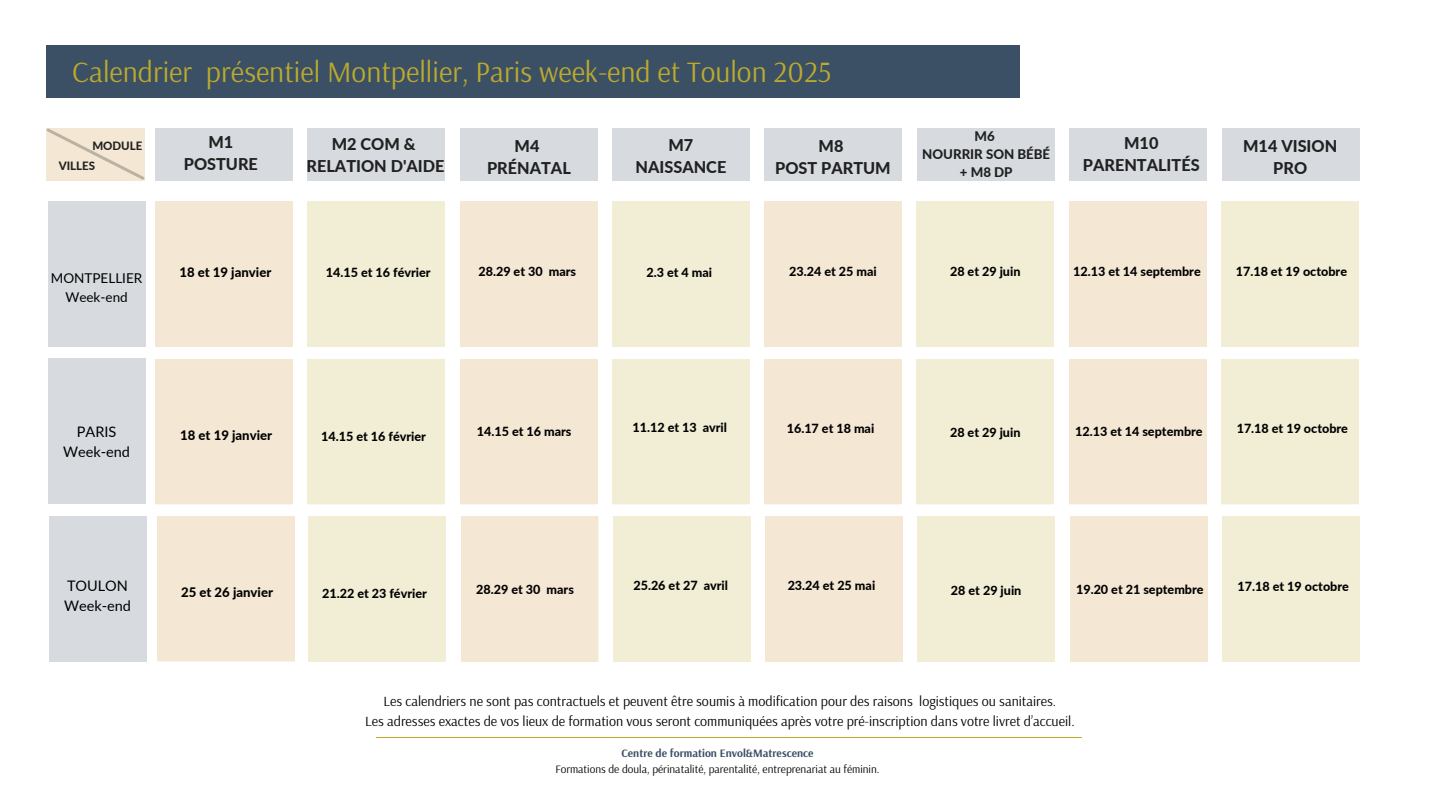
<style>
.page{position:relative;width:1440px;height:810px;background:#fff}
.page>*{position:absolute;margin:0;border:0;box-sizing:border-box;transform-origin:0 0}
.t1{font:29.4px "Arsenal";color:#baaa2d}
.t2{font:800 16.3px/22.5px "Lato";color:#212121;text-align:center}
.t3{font:14.5px/20.2px "Lato";color:#000;text-align:center}
.t4{font:14px/19.5px "Arsenal";color:#000;text-align:center}
.t5{font:13.5px/18.8px "Lato";color:#000;text-align:center}
.t6{font:800 13.3px/18px "Lato";color:#212121;text-align:center}
.t7{font:800 13.1px "Lato";color:#000}
.t8{font:800 12.6px "Lato";color:#000}
.t9{font:800 11.5px "Lato";color:#212121}
.t10{font:11.3px "Arsenal";color:#000}
.t11{font:700 11.3px "Arsenal";color:#3b4f65}
</style>
<div class="page">
<div style="left:48px;top:201px;width:97px;height:145px;background:#d7dbe0"></div>
<div style="left:155px;top:128px;width:138px;height:52px;background:#d7dbe0"></div>
<div style="left:155px;top:201px;width:138px;height:146px;background:#f4e8d5"></div>
<div style="left:167px;top:213px;width:113px;height:121px;background:#f4e8d5"></div>
<div style="left:308px;top:128px;width:137px;height:52px;background:#d7dbe0"></div>
<div style="left:307px;top:201px;width:138px;height:146px;background:#f1eed5"></div>
<div style="left:319px;top:213px;width:113px;height:121px;background:#f1eed5"></div>
<div style="left:460px;top:128px;width:138px;height:52px;background:#d7dbe0"></div>
<div style="left:460px;top:201px;width:138px;height:146px;background:#f4e8d5"></div>
<div style="left:472px;top:213px;width:113px;height:121px;background:#f4e8d5"></div>
<div style="left:613px;top:128px;width:137px;height:52px;background:#d7dbe0"></div>
<div style="left:612px;top:201px;width:138px;height:146px;background:#f1eed5"></div>
<div style="left:624px;top:213px;width:113px;height:121px;background:#f1eed5"></div>
<div style="left:765px;top:128px;width:137px;height:52px;background:#d7dbe0"></div>
<div style="left:917px;top:128px;width:137px;height:52px;background:#d7dbe0"></div>
<div style="left:1070px;top:128px;width:137px;height:52px;background:#d7dbe0"></div>
<div style="left:1222px;top:128px;width:137px;height:52px;background:#d7dbe0"></div>
<div style="left:764px;top:201px;width:138px;height:146px;background:#f4e8d5"></div>
<div style="left:776px;top:213px;width:113px;height:121px;background:#f4e8d5"></div>
<div style="left:916px;top:201px;width:138px;height:146px;background:#f1eed5"></div>
<div style="left:929px;top:213px;width:113px;height:121px;background:#f1eed5"></div>
<div style="left:1069px;top:201px;width:138px;height:146px;background:#f4e8d5"></div>
<div style="left:1081px;top:213px;width:113px;height:121px;background:#f4e8d5"></div>
<div style="left:1221px;top:201px;width:138px;height:146px;background:#f1eed5"></div>
<div style="left:1234px;top:213px;width:113px;height:121px;background:#f1eed5"></div>
<svg style="left:46px;top:128px;width:99px;height:53px;background:#f0e4d1"></svg>
<div style="left:48px;top:359px;width:97px;height:145px;background:#d7dbe0"></div>
<div style="left:155px;top:359px;width:138px;height:145px;background:#f4e8d5"></div>
<div style="left:167px;top:371px;width:113px;height:121px;background:#f4e8d5"></div>
<div style="left:307px;top:359px;width:138px;height:145px;background:#f1eed5"></div>
<div style="left:319px;top:371px;width:113px;height:121px;background:#f1eed5"></div>
<div style="left:460px;top:359px;width:138px;height:145px;background:#f4e8d5"></div>
<div style="left:472px;top:371px;width:113px;height:121px;background:#f4e8d5"></div>
<div style="left:612px;top:359px;width:138px;height:145px;background:#f1eed5"></div>
<div style="left:624px;top:371px;width:113px;height:121px;background:#f1eed5"></div>
<div style="left:764px;top:359px;width:138px;height:145px;background:#f4e8d5"></div>
<div style="left:776px;top:371px;width:113px;height:121px;background:#f4e8d5"></div>
<div style="left:916px;top:359px;width:138px;height:145px;background:#f1eed5"></div>
<div style="left:929px;top:371px;width:113px;height:121px;background:#f1eed5"></div>
<div style="left:1069px;top:359px;width:138px;height:145px;background:#f4e8d5"></div>
<div style="left:1081px;top:371px;width:113px;height:121px;background:#f4e8d5"></div>
<div style="left:1221px;top:359px;width:138px;height:145px;background:#f1eed5"></div>
<div style="left:1234px;top:371px;width:113px;height:121px;background:#f1eed5"></div>
<div style="left:46px;top:45px;width:973px;height:52px;background:#3b4f65"></div>
<hr style="left:376px;top:737px;width:706px;height:1px;background:#baaa2d">
<div style="left:49px;top:516px;width:97px;height:146px;background:#d7dbe0"></div>
<div style="left:157px;top:516px;width:138px;height:146px;background:#f4e8d5"></div>
<div style="left:170px;top:528px;width:113px;height:121px;background:#f4e8d5"></div>
<div style="left:308px;top:516px;width:138px;height:146px;background:#f1eed5"></div>
<div style="left:320px;top:529px;width:113px;height:121px;background:#f1eed5"></div>
<div style="left:461px;top:516px;width:138px;height:146px;background:#f4e8d5"></div>
<div style="left:473px;top:529px;width:113px;height:121px;background:#f4e8d5"></div>
<div style="left:613px;top:516px;width:138px;height:146px;background:#f1eed5"></div>
<div style="left:625px;top:529px;width:113px;height:121px;background:#f1eed5"></div>
<div style="left:765px;top:516px;width:138px;height:146px;background:#f4e8d5"></div>
<div style="left:777px;top:529px;width:113px;height:121px;background:#f4e8d5"></div>
<div style="left:917px;top:516px;width:138px;height:146px;background:#f1eed5"></div>
<div style="left:930px;top:529px;width:113px;height:121px;background:#f1eed5"></div>
<div style="left:1070px;top:516px;width:138px;height:146px;background:#f4e8d5"></div>
<div style="left:1082px;top:529px;width:113px;height:121px;background:#f4e8d5"></div>
<div style="left:1222px;top:516px;width:138px;height:146px;background:#f1eed5"></div>
<div style="left:1235px;top:529px;width:113px;height:121px;background:#f1eed5"></div>
<p class="t1" style="left:72px;top:53px;width:761px">Calendrier présentiel Montpellier, Paris week-end et Toulon 2025</p>
<h3 class="t9" style="left:92px;top:139px;width:52px">MODULE</h3>
<h1 class="t9" style="left:59px;top:159px;width:38px">VILLES</h1>
<h6 class="t5" style="left:51px;top:269px;width:93px">MONTPELLIER<br>Week-end</h6>
<p class="t2" style="left:184px;top:130px;width:76px">M1<br>POSTURE</p>
<p class="t6" style="left:922px;top:126px;width:130px">M6<br>NOURRIR SON BÉBÉ + M8 DP</p>
<h6 class="t2" style="left:307px;top:132px;width:139px">M2 COM &amp;<br>RELATION D'AIDE</h6>
<h2 class="t2" style="left:487px;top:134px;width:85px">M4<br>PRÉNATAL</h2>
<h2 class="t2" style="left:636px;top:133px;width:92px">M7<br>NAISSANCE</h2>
<h2 class="t2" style="left:775px;top:134px;width:117px">M8<br>POST PARTUM</h2>
<h2 class="t2" style="left:1083px;top:131px;width:118px">M10<br>PARENTALITÉS</h2>
<h2 class="t2" style="left:1243px;top:134px;width:96px">M14 VISION<br>PRO</h2>
<h2 class="t7" style="left:179px;top:264px;width:93px">18 et 19 janvier</h2>
<h2 class="t8" style="left:326px;top:265px;width:106px">14.15 et 16 février</h2>
<h5 class="t8" style="left:478px;top:263px;width:99px">28.29 et 30 mars</h5>
<h5 class="t8" style="left:646px;top:264px;width:67px">2.3 et 4 mai</h5>
<h5 class="t8" style="left:789px;top:263px;width:89px">23.24 et 25 mai</h5>
<h4 class="t8" style="left:950px;top:263px;width:72px">28 et 29 juin</h4>
<h4 class="t8" style="left:1073px;top:263px;width:129px">12.13 et 14 septembre</h4>
<p class="t8" style="left:1236px;top:263px;width:113px">17.18 et 19 octobre</p>
<h4 class="t3" style="left:63px;top:421px;width:69px">PARIS<br>Week-end</h4>
<p class="t8" style="left:477px;top:423px;width:96px">14.15 et 16 mars</p>
<p class="t8" style="left:632px;top:420px;width:96px">11.12 et 13 avril</p>
<p class="t8" style="left:787px;top:420px;width:89px">16.17 et 18 mai</p>
<p class="t7" style="left:180px;top:427px;width:93px">18 et 19 janvier</p>
<p class="t8" style="left:321px;top:428px;width:106px">14.15 et 16 février</p>
<p class="t8" style="left:950px;top:425px;width:72px">28 et 29 juin</p>
<p class="t8" style="left:1075px;top:423px;width:129px">12.13 et 14 septembre</p>
<p class="t8" style="left:1237px;top:421px;width:113px">17.18 et 19 octobre</p>
<p class="t3" style="left:64px;top:575px;width:69px;text-align:left">TOULON<br>Week-end</p>
<p class="t8" style="left:476px;top:581px;width:99px">28.29 et 30 mars</p>
<p class="t8" style="left:633px;top:577px;width:96px">25.26 et 27 avril</p>
<p class="t8" style="left:788px;top:578px;width:89px">23.24 et 25 mai</p>
<p class="t7" style="left:181px;top:584px;width:93px">25 et 26 janvier</p>
<p class="t8" style="left:322px;top:586px;width:106px">21.22 et 23 février</p>
<h5 class="t8" style="left:951px;top:582px;width:72px">28 et 29 juin</h5>
<p class="t8" style="left:1076px;top:581px;width:129px">19.20 et 21 septembre</p>
<p class="t8" style="left:1238px;top:579px;width:113px">17.18 et 19 octobre</p>
<p class="t4" style="left:365px;top:691px;width:711px">Les calendriers ne sont pas contractuels et peuvent être soumis à modification pour des raisons logistiques ou sanitaires.<br>Les adresses exactes de vos lieux de formation vous seront communiquées après votre pré-inscription dans votre livret d’accueil.</p>
<p class="t11" style="left:621px;top:746px;width:194px">Centre de formation Envol&amp;Matrescence</p>
<p class="t10" style="left:555px;top:762px;width:326px">Formations de doula, périnatalité, parentalité, entreprenariat au féminin.</p>
</div>
